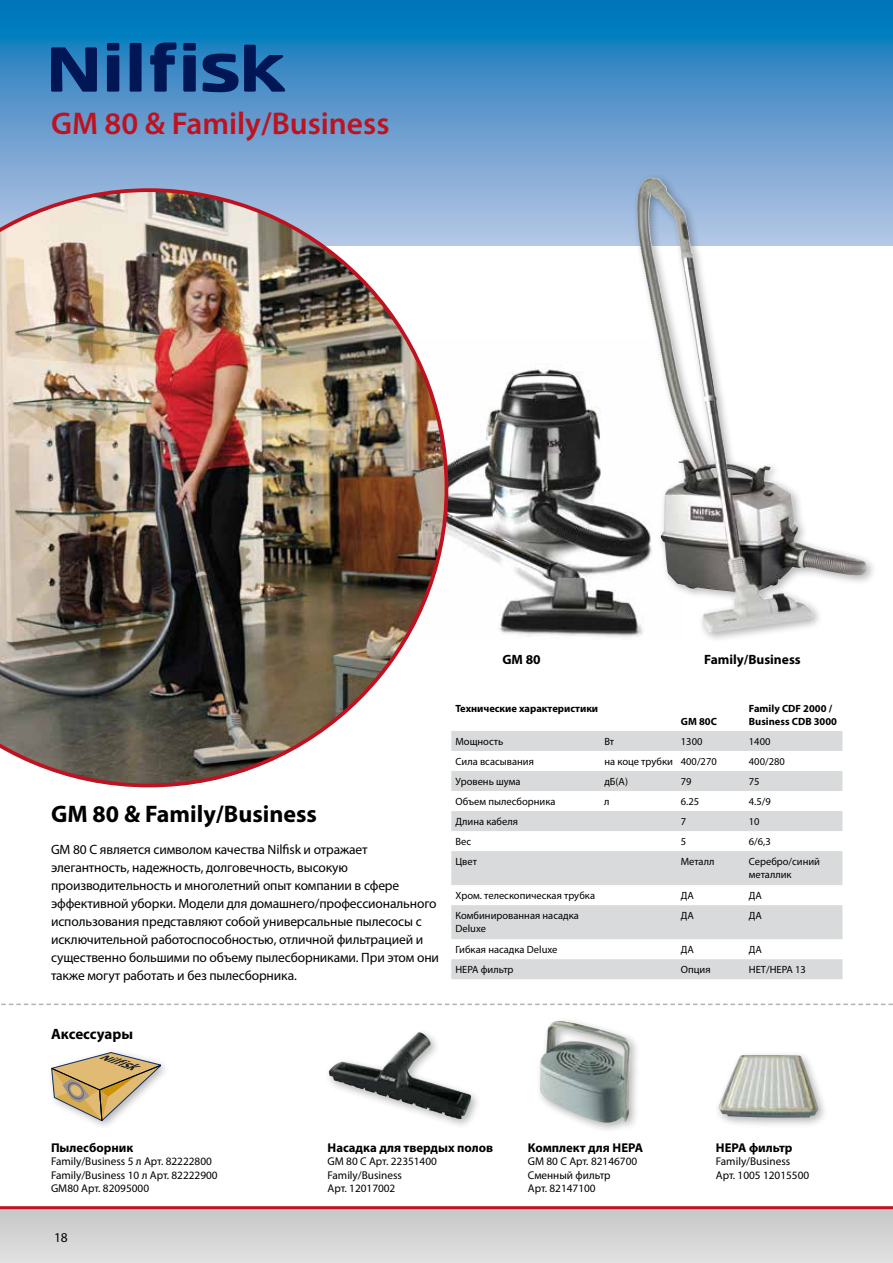
<style>
.page{position:relative;width:893px;height:1263px;background:#fff}
.page>*{position:absolute;margin:0;border:0;box-sizing:border-box;transform-origin:0 0}
.t1{font:600 31.5px "Myriad Pro";color:#be1221}
.t2{font:700 24px "Myriad Pro";color:#000}
.t3{font:700 15px "Myriad Pro";color:#000}
.t4{font:13.5px/18px "Myriad Pro";letter-spacing:-.01em;color:#000}
.t5{font:700 13.5px "Myriad Pro";color:#000}
.t6{font:700 12.75px "Myriad Pro";color:#000}
.t7{font:11.25px/13.5px "Myriad Pro";color:#000}
.t8{font:10.5px/12.6px "Myriad Pro";color:#000}
.t9{font:700 10.5px/12.6px "Myriad Pro";color:#000}
</style>
<div class="page">
<svg style="left:0;top:0;width:893px;height:246px;background:#4e94ca"></svg>
<svg style="left:51px;top:1052px;width:110px;height:68px"></svg>
<div style="left:130px;top:43px;width:12px;height:49px;background:#001655"></div>
<svg style="left:51px;top:47px;width:46px;height:45px;background:#113a77"></svg>
<div style="left:107px;top:55px;width:12px;height:37px;background:#001655"></div>
<div style="left:183px;top:55px;width:13px;height:37px;background:#001655"></div>
<div style="left:107px;top:43px;width:12px;height:8px;background:#001655"></div>
<div style="left:183px;top:43px;width:13px;height:8px;background:#001655"></div>
<svg style="left:150px;top:43px;width:26px;height:49px"></svg>
<svg style="left:203px;top:53px;width:35px;height:39px"></svg>
<svg style="left:244px;top:45px;width:42px;height:47px;background:#184a88"></svg>
<svg style="left:1px;top:1003px;width:892px;height:2px"></svg>
<div style="left:535px;top:1016px;width:106px;height:117px;background:#000;opacity:.3"></div>
<img style="left:540px;top:1021px;width:91px;height:101px">
<div style="left:324px;top:1027px;width:158px;height:102px;background:#000;opacity:.3"></div>
<img style="left:329px;top:1032px;width:142px;height:87px">
<div style="left:714px;top:1050px;width:115px;height:78px;background:#000;opacity:.3"></div>
<img style="left:718px;top:1055px;width:101px;height:62px">
<img style="left:448px;top:363px;width:184px;height:274px">
<div style="left:632px;top:173px;width:245px;height:470px;background:#000;opacity:.3"></div>
<img style="left:637px;top:180px;width:9px;height:97px">
<img style="left:0;top:188px;width:448px;height:599px">
<div style="left:0;top:1208px;width:893px;height:55px;background:#d4d4d4"></div>
<hr style="left:0;top:1206px;width:893px;height:3px;background:#be1221">
<svg style="left:451px;top:731px;width:391px;height:248px;fill:#d9dadb"></svg>
<h1 class="t1" style="left:51px;top:104px;width:340px">GM 80 &amp; Family/Business</h1>
<h2 class="t2" style="left:51px;top:798px;width:267px">GM 80 &amp; Family/Business</h2>
<p class="t4" style="left:51px;top:840px;width:390px">GM 80 C является символом качества Nilfisk и отражает элегантность, надежность, долговечность, высокую производительность и многолетний опыт компании в сфере эффективной уборки. Модели для домашнего/профессионального использования представляют собой универсальные пылесосы с исключительной работоспособностью, отличной фильтрацией и существенно большими по объему пылесборниками. При этом они также могут работать и без пылесборника.</p>
<p class="t5" style="left:502px;top:651px;width:40px">GM 80</p>
<p class="t5" style="left:704px;top:651px;width:98px">Family/Business</p>
<p class="t9" style="left:455px;top:702px;width:144px">Технические характеристики</p>
<p class="t9" style="left:681px;top:715px;width:38px">GM 80C</p>
<p class="t9" style="left:749px;top:702px;width:90px">Family CDF 2000 /<br>Business CDB 3000</p>
<p class="t8" style="left:455px;top:735px;width:49px">Мощность</p>
<p class="t8" style="left:604px;top:735px;width:11px">Вт</p>
<p class="t8" style="left:681px;top:735px;width:23px">1300</p>
<p class="t8" style="left:749px;top:735px;width:23px">1400</p>
<p class="t8" style="left:455px;top:755px;width:80px">Сила всасывания</p>
<p class="t8" style="left:604px;top:755px;width:114px">на коце трубки 400/270</p>
<p class="t8" style="left:749px;top:755px;width:37px">400/280</p>
<p class="t8" style="left:455px;top:775px;width:67px">Уровень шума</p>
<p class="t8" style="left:604px;top:775px;width:25px">дБ(А)</p>
<p class="t8" style="left:681px;top:775px;width:12px">79</p>
<p class="t8" style="left:749px;top:775px;width:12px">75</p>
<p class="t8" style="left:455px;top:795px;width:102px">Объем пылесборника</p>
<p class="t8" style="left:604px;top:795px;width:7px">л</p>
<p class="t8" style="left:681px;top:795px;width:20px">6.25</p>
<p class="t8" style="left:749px;top:795px;width:23px">4.5/9</p>
<p class="t8" style="left:455px;top:815px;width:64px">Длина кабеля</p>
<p class="t8" style="left:681px;top:815px;width:7px">7</p>
<p class="t8" style="left:749px;top:815px;width:12px">10</p>
<p class="t8" style="left:455px;top:835px;width:17px">Вес</p>
<p class="t8" style="left:681px;top:835px;width:7px">5</p>
<p class="t8" style="left:749px;top:835px;width:23px">6/6,3</p>
<p class="t8" style="left:455px;top:855px;width:23px">Цвет</p>
<p class="t8" style="left:681px;top:855px;width:35px">Металл</p>
<p class="t8" style="left:749px;top:855px;width:73px">Серебро/синий металлик</p>
<p class="t8" style="left:455px;top:889px;width:141px">Хром. телескопическая трубка</p>
<p class="t8" style="left:681px;top:889px;width:15px">ДА</p>
<p class="t8" style="left:749px;top:889px;width:15px">ДА</p>
<p class="t8" style="left:455px;top:909px;width:125px">Комбинированная насадка<br>Deluxe</p>
<p class="t8" style="left:681px;top:909px;width:15px">ДА</p>
<p class="t8" style="left:749px;top:909px;width:15px">ДА</p>
<p class="t8" style="left:455px;top:943px;width:104px">Гибкая насадка Deluxe</p>
<p class="t8" style="left:681px;top:943px;width:15px">ДА</p>
<p class="t8" style="left:749px;top:943px;width:15px">ДА</p>
<p class="t8" style="left:455px;top:963px;width:60px">HEPA фильтр</p>
<p class="t8" style="left:681px;top:963px;width:31px">Опция</p>
<p class="t8" style="left:749px;top:963px;width:59px">НЕТ/НЕРА 13</p>
<p class="t3" style="left:51px;top:1024px;width:84px">Аксессуары</p>
<p class="t6" style="left:51px;top:1139px;width:84px">Пылесборник</p>
<p class="t7" style="left:51px;top:1154px;width:168px">Family/Business 5 л Арт. 82222800<br>Family/Business 10 л Арт. 82222900<br>GM80 Арт. 82095000</p>
<p class="t4" style="left:54px;top:1228px;width:15px">18</p>
<p class="t6" style="left:328px;top:1139px;width:167px">Насадка для твердых полов</p>
<p class="t7" style="left:328px;top:1154px;width:111px">GM 80 C Арт. 22351400<br>Family/Business<br>Арт. 12017002</p>
<p class="t6" style="left:528px;top:1139px;width:117px">Комплект для HEPA</p>
<p class="t7" style="left:528px;top:1154px;width:111px">GM 80 C Арт. 82146700<br>Сменный фильтр<br>Арт. 82147100</p>
<p class="t6" style="left:716px;top:1139px;width:78px">HEPA фильтр</p>
<p class="t7" style="left:716px;top:1154px;width:95px">Family/Business<br>Арт. 1005 12015500</p>
</div>
